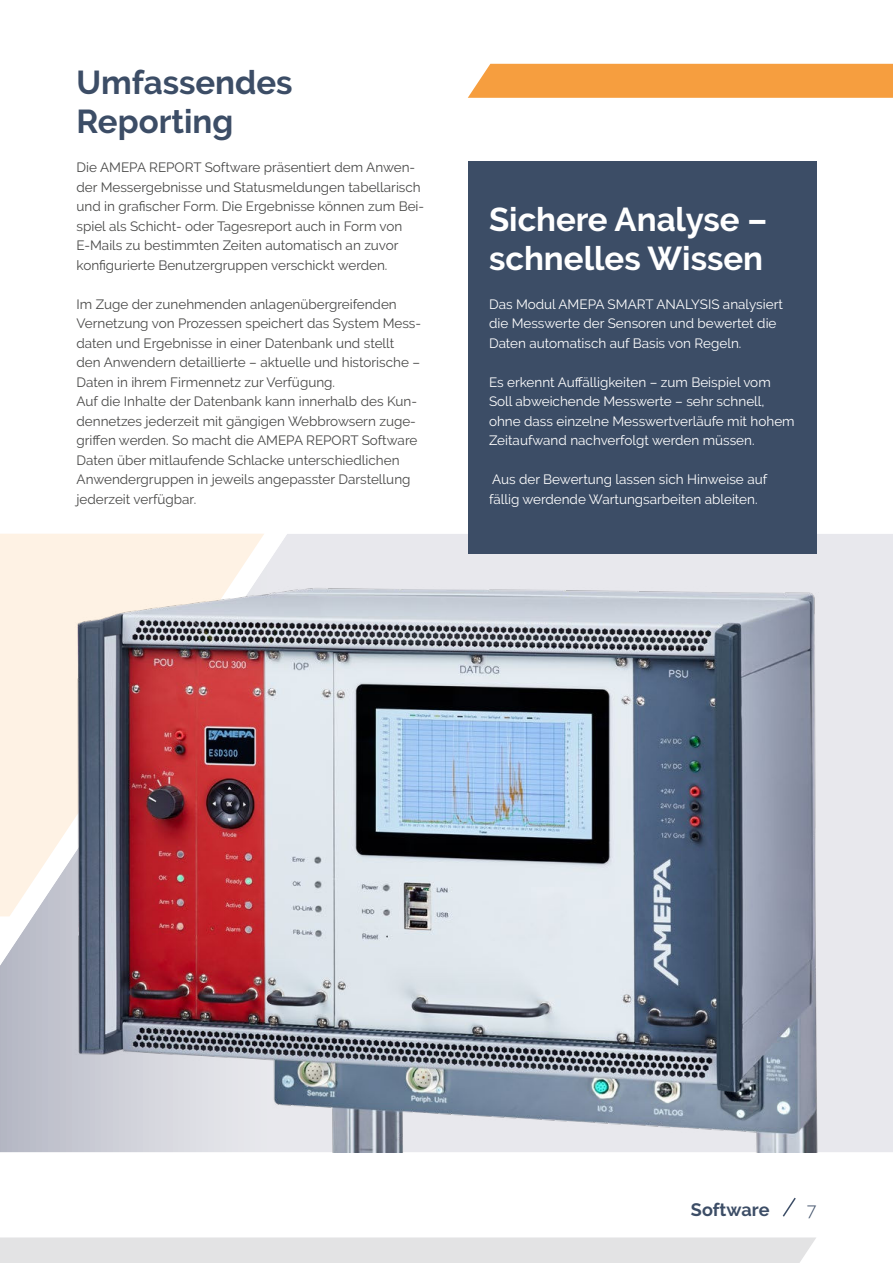
<style>
.page{position:relative;width:893px;height:1263px;background:#fff}
.page>*{position:absolute;margin:0;border:0;box-sizing:border-box;transform-origin:0 0}
.t1{font:700 33px/39px "Raleway";color:#fff}
.t2{font:700 33px/39px "Raleway";color:#3c4d66}
.t3{font:700 18px "Raleway";color:#3c4d66}
.t4{font:300 18px "Raleway";color:#3c4d66}
.t5{font:13.5px/19.5px "Raleway";color:#494948}
.t6{font:13.5px/19.5px "Raleway";color:#fff}
</style>
<div class="page">
<div style="left:468px;top:64px;width:425px;height:34px;background:#f69e3f"></div>
<svg style="left:782px;top:1197px;width:14px;height:20px"></svg>
<svg style="left:0;top:534px;width:893px;height:618px;background:#e9e6e6"></svg>
<div style="left:468px;top:162px;width:348px;height:392px;background:#3c4d66"></div>
<div style="left:0;top:1237px;width:816px;height:26px;background:#e3e3e4"></div>
<img style="left:34px;top:564px;width:819px;height:588px">
<h1 class="t2" style="left:77px;top:64px;width:218px">Umfassendes<br>Reporting</h1>
<p class="t5" style="left:77px;top:158px;width:349px">Die AMEPA REPORT Software präsentiert dem Anwen&shy;der Messergebnisse und Statusmeldungen tabellarisch und in grafischer Form. Die Ergebnisse können zum Bei&shy;spiel als Schicht- oder Tagesreport auch in Form von E-Mails zu bestimmten Zeiten automatisch an zuvor konfigurierte Benutzergruppen verschickt werden.</p>
<p class="t5" style="left:77px;top:294px;width:346px">Im Zuge der zunehmenden anlagenübergreifenden Vernetzung von Prozessen speichert das System Mess&shy;daten und Ergebnisse in einer Datenbank und stellt den Anwendern detaillierte – aktuelle und historische – Daten in ihrem Firmennetz zur Verfügung.<br>Auf die Inhalte der Datenbank kann innerhalb des Kun&shy;dennetzes jederzeit mit gängigen Webbrowsern zuge&shy;griffen werden. So macht die AMEPA REPORT Software Daten über mitlaufende Schlacke unterschiedlichen Anwendergruppen in jeweils angepasster Darstellung jederzeit verfügbar.</p>
<h1 class="t1" style="left:489px;top:200px;width:280px">Sichere Analyse – schnelles Wissen</h1>
<p class="t6" style="left:489px;top:294px;width:295px">Das Modul AMEPA SMART ANALYSIS analysiert die Messwerte der Sensoren und bewertet die<br>Daten automatisch auf Basis von Regeln.</p>
<p class="t6" style="left:489px;top:372px;width:307px">Es erkennt Auffälligkeiten – zum Beispiel vom Soll abweichende Messwerte – sehr schnell, ohne dass einzelne Messwertverläufe mit hohem Zeitaufwand nachverfolgt werden müssen.</p>
<p class="t6" style="left:489px;top:470px;width:280px">Aus der Bewertung lassen sich Hinweise auf fällig werdende Wartungsarbeiten ableiten.</p>
<h2 class="t3" style="left:691px;top:1200px;width:80px">Software</h2>
<h2 class="t4" style="left:807px;top:1203px;width:11px">7</h2>
</div>
